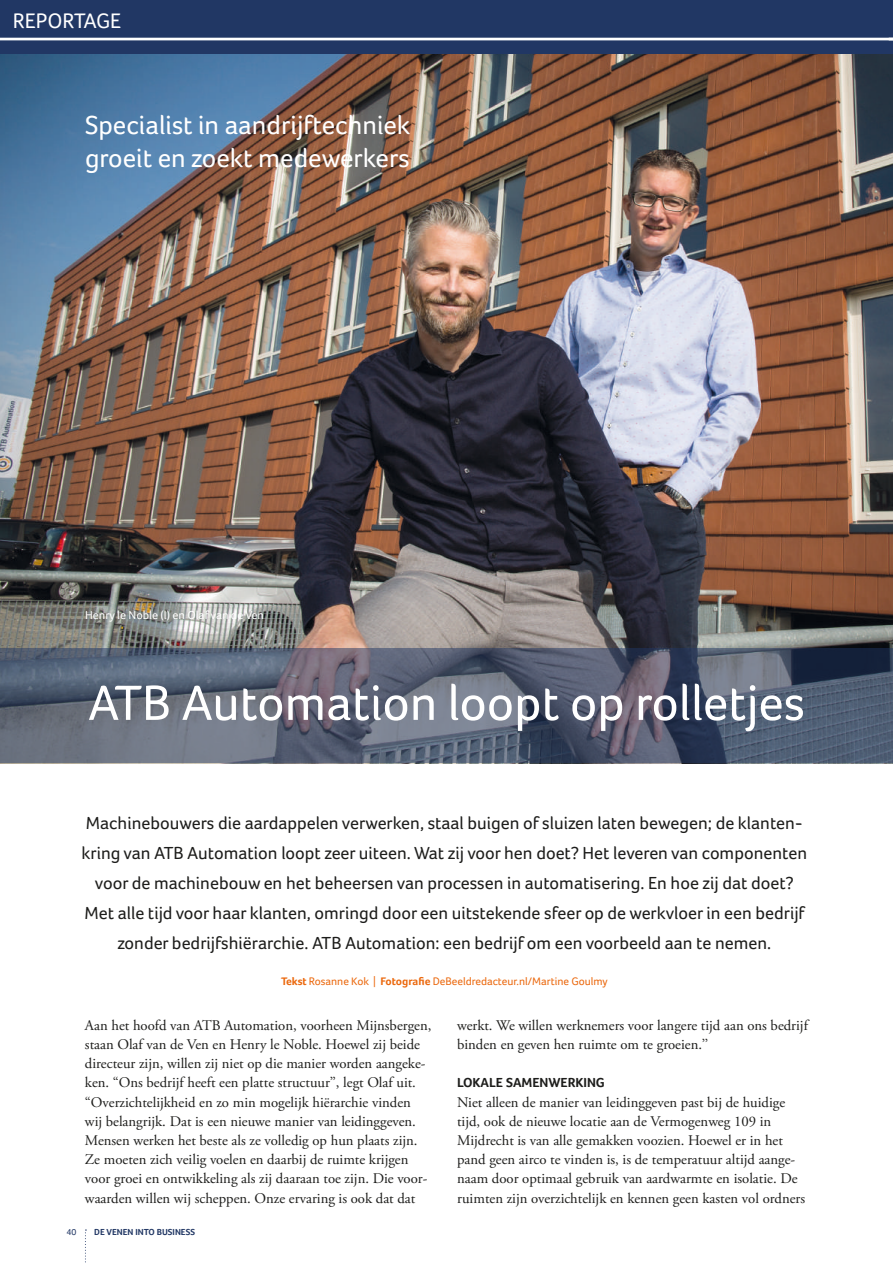
<style>
.page{position:relative;width:893px;height:1263px;background:#fff}
.page>*{position:absolute;margin:0;border:0;box-sizing:border-box;transform-origin:0 0}
.t1{font:51px "Foco";color:#fff}
.t2{font:27px/32.4px "Foco";color:#fff}
.t3{font:21.6px "Foco";color:#fff}
.t4{font:18px/30px "Foco";color:#1d1d1b;text-align:center}
.t5{font:14.7px/19.2px "Adobe Garamond Pro";color:#1d1d1b}
.t6{font:700 13.5px "Foco";color:#1d1d1b}
.t7{font:12px "Foco";color:#fff}
.t8{font:11.25px "Foco";color:#eb680d}
.t9{font:700 9px "Foco";color:#213764}
.t10{font:9px "Foco";color:#213764}
.s1{font-weight:700}
</style>
<div class="page">
<img style="left:0;top:53px;width:893px;height:595px">
<div style="left:0;top:0;width:893px;height:53px;background:#213764"></div>
<hr style="left:0;top:38px;width:893px;height:2px;background:#fff">
<svg style="left:85px;top:1229px;width:1px;height:34px"></svg>
<svg style="left:0;top:648px;width:893px;height:115px;background:#5a6274"></svg>
<h3 class="t3" style="left:13px;top:8px;width:110px">REPORTAGE</h3>
<h2 class="t2" style="left:85px;top:109px;width:327px">Specialist in aandrijftechniek groeit en zoekt medewerkers</h2>
<p class="t7" style="left:85px;top:608px;width:180px">Henry le Noble (l) en Olaf van de Ven</p>
<h1 class="t1" style="left:88px;top:673px;width:719px">ATB Automation loopt op rolletjes</h1>
<p class="t4" style="left:82px;top:807px;width:727px">Machinebouwers die aardappelen verwerken, staal buigen of sluizen laten bewegen; de klanten&shy;kring van ATB Automation loopt zeer uiteen. Wat zij voor hen doet? Het leveren van componenten voor de machinebouw en het beheersen van processen in automatisering. En hoe zij dat doet?<br>Met alle tijd voor haar klanten, omringd door een uitstekende sfeer op de werkvloer in een bedrijf zonder bedrijfshiërarchie. ATB Automation: een bedrijf om een voorbeeld aan te nemen.</p>
<p class="t8" style="left:281px;top:975px;width:328px"><span class="s1">TEKST</span> Rosanne Kok | <span class="s1">FOTOGRAFIE</span> DeBeeldredacteur.nl/Martine Goulmy</p>
<p class="t5" style="left:85px;top:1016px;width:348px">Aan het hoofd van ATB Automation, voorheen Mijnsbergen, staan Olaf van de Ven en Henry le Noble. Hoewel zij beide directeur zijn, willen zij niet op die manier worden aangeke&shy;ken. “Ons bedrijf heeft een platte structuur’’, legt Olaf uit. “Overzichtelijkheid en zo min mogelijk hiërarchie vinden wij belangrijk. Dat is een nieuwe manier van leidinggeven.<br>Mensen werken het beste als ze volledig op hun plaats zijn.<br>Ze moeten zich veilig voelen en daarbij de ruimte krijgen voor groei en ontwikkeling als zij daaraan toe zijn. Die voor&shy;waarden willen wij scheppen. Onze ervaring is ook dat dat</p>
<p class="t5" style="left:457px;top:1016px;width:352px">werkt. We willen werknemers voor langere tijd aan ons bedrijf binden en geven hen ruimte om te groeien.’’</p>
<p class="t6" style="left:457px;top:1075px;width:149px">LOKALE SAMENWERKIN G</p>
<p class="t5" style="left:457px;top:1093px;width:350px">Niet alleen de manier van leidinggeven past bij de huidige tijd, ook de nieuwe locatie aan de Vermogenweg 109 in Mijdrecht is van alle gemakken voozien. Hoewel er in het pand geen airco te vinden is, is de temperatuur altijd aange&shy;naam door optimaal gebruik van aardwarmte en isolatie. De ruimten zijn overzichtelijk en kennen geen kasten vol ordners</p>
<p class="t10" style="left:67px;top:1227px;width:11px">40</p>
<p class="t9" style="left:94px;top:1227px;width:102px">DE VENEN INTO BUSINESS</p>
</div>
